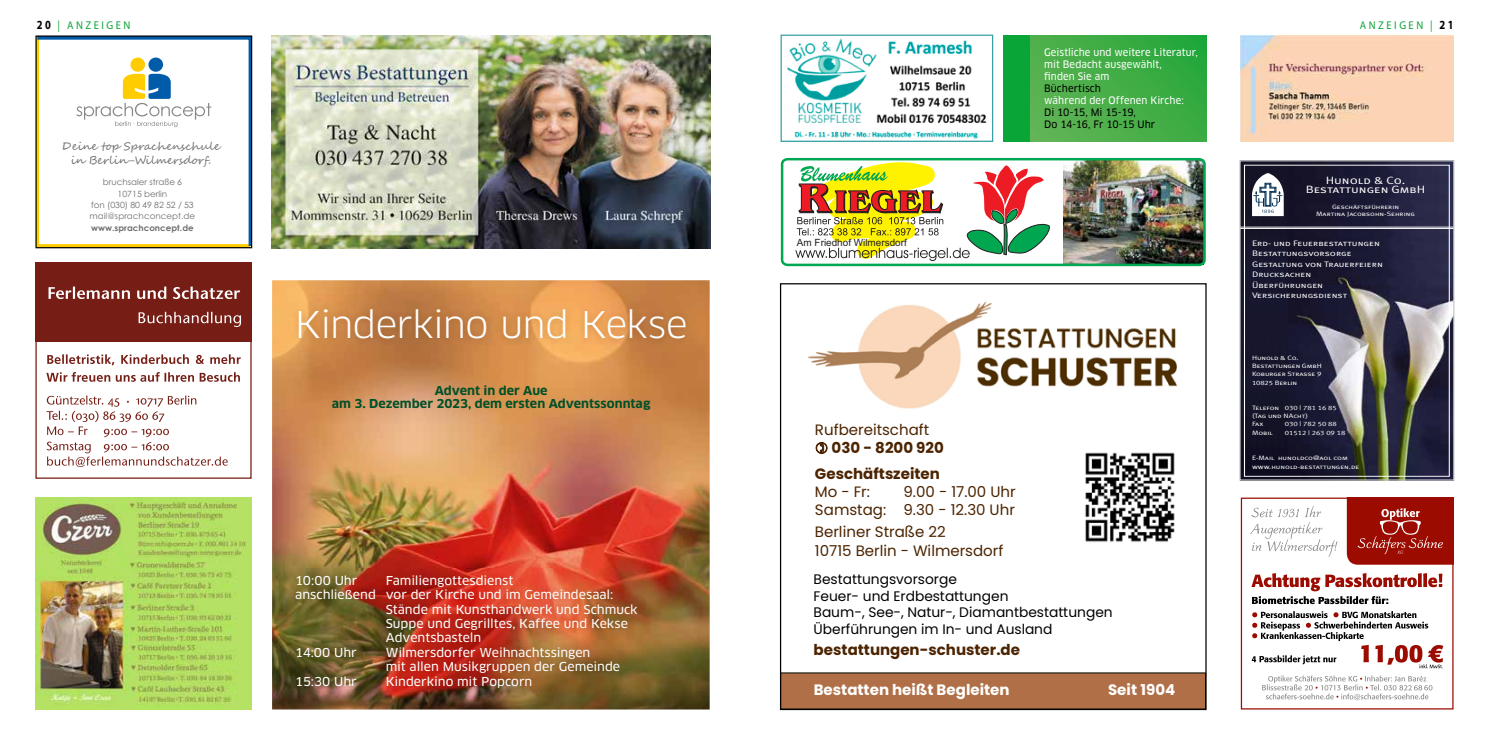
<style>
.page{position:relative;width:1489px;height:745px;background:#fff}
.page>*{position:absolute;margin:0;border:0;box-sizing:border-box;transform-origin:0 0}
.t1{font:36px "Clan OT";letter-spacing:-.02em;color:#fff;scale:1.05 1}
.t2{font:15px/18px "Poppins";color:#4c2401;text-align:right}
.t3{font:700 15px/25.5px "Poppins";color:#4c2401;text-align:right}
.t4{font:700 15px "Poppins";letter-spacing:.005em;color:#fff}
.t5{font:13.75px/16.5px "Poppins";color:#000}
.t6{font:12px/14.4px "Clan OT News";color:#fff;scale:1.05 1}
.t7{font:700 12px/13.2px "Clan OT";letter-spacing:.005em;color:#005028;text-align:center;scale:1.05 1}
.t8{font:11.25px "Myriad Pro";letter-spacing:.24em;color:#0da439;scale:.93 1}
.t9{font:11px/14px "Segoe Script";color:#6f6f6e;text-align:center}
.t10{font:10.62px/8.8px "Meta Plus Normal Caps";color:#fff;text-align:center;scale:1.27 1}
.t11{font:10px "Clan OT News";letter-spacing:.005em;color:#fff;scale:.96 1}
.t12{font:10px/12px "Clan OT News";color:#000;scale:.96 1}
.t13{font:9.88px "Arial";color:#231f20}
.t14{font:8.5px/11.2px "Century Gothic";color:#6f6f6e;text-align:center}
.t15{font:700 8.5px "Century Gothic";color:#6f6f6e}
.t16{font:8px/10.5px "Meta Plus Normal Caps";color:#fff;scale:1.27 1}
.t17{font:6.25px/8.2px "Meta Plus Normal Caps";color:#fff;scale:1.27 1}
.s1{font-weight:700;font-size:12.5px;color:#000}
</style>
<div class="page">
<img style="left:272px;top:280px;width:437px;height:429px">
<img style="left:292px;top:302px;width:400px;height:42px">
<img style="left:289px;top:568px;width:354px;height:125px">
<svg style="left:37px;top:37px;width:213px;height:209px"></svg>
<div style="left:35px;top:35px;width:217px;height:213px;border:1px solid #000"></div>
<img style="left:272px;top:35px;width:438px;height:213px">
<img style="left:35px;top:497px;width:216px;height:211px">
<svg style="left:46px;top:395px;width:182px;height:71px"></svg>
<svg style="left:46px;top:372px;width:194px;height:9px"></svg>
<svg style="left:47px;top:354px;width:194px;height:11px"></svg>
<div style="left:35px;top:262px;width:216px;height:80px;background:#761e16"></div>
<svg style="left:49px;top:286px;width:191px;height:13px"></svg>
<svg style="left:139px;top:311px;width:102px;height:16px"></svg>
<div style="left:35px;top:262px;width:216px;height:216px;border:1px solid #761e16"></div>
<img style="left:1240px;top:35px;width:212px;height:107px">
<div style="left:1003px;top:35px;width:202px;height:107px;background:#0aa537"></div>
<svg style="left:1030px;top:35px;width:175px;height:107px;background:#44ad47"></svg>
<img style="left:808px;top:301px;width:370px;height:108px">
<div style="left:780px;top:672px;width:425px;height:36px;background:#b06f47"></div>
<img style="left:1085px;top:452px;width:90px;height:90px">
<img style="left:780px;top:157px;width:426px;height:110px">
<svg style="left:795px;top:159px;width:256px;height:108px"></svg>
<div style="left:1240px;top:497px;width:213px;height:212px;border:1px solid #9c0b00"></div>
<svg style="left:1262px;top:675px;width:170px;height:24px"></svg>
<svg style="left:1346px;top:497px;width:107px;height:67px;background:#a41e14"></svg>
<svg style="left:1251px;top:611px;width:191px;height:56px"></svg>
<svg style="left:1251px;top:573px;width:191px;height:30px"></svg>
<svg style="left:1250px;top:505px;width:87px;height:51px"></svg>
<img style="left:787px;top:38px;width:200px;height:101px">
<div style="left:780px;top:35px;width:213px;height:107px;border:1px solid #39a1a3"></div>
<img style="left:1241px;top:162px;width:47px;height:316px">
<img style="left:1288px;top:257px;width:164px;height:221px">
<img style="left:1286px;top:162px;width:166px;height:95px">
<div style="left:1244px;top:165px;width:205px;height:311px;border:1px solid #fff"></div>
<svg style="left:1251px;top:173px;width:32px;height:43px"></svg>
<svg style="left:1241px;top:227px;width:211px;height:2px"></svg>
<div style="left:1239px;top:160px;width:215px;height:320px;border:1px solid #c6c6c7"></div>
<p class="t8" style="left:37px;top:18px;width:102px"><span class="s1">20</span> | ANZEIGEN</p>
<p class="t9" style="left:62px;top:139px;width:160px">Deine top Sprachenschule in Berlin-Wilmersdorf.</p>
<p class="t14" style="left:90px;top:176px;width:107px">bruchsaler straße 6<br>10715 berlin<br>fon (030) 80 49 82 52 / 53 mail@sprachconcept.de</p>
<p class="t15" style="left:91px;top:221px;width:104px">www.sprachconcept.de</p>
<h1 class="t1" style="left:295px;top:303px;width:375px">Kinderkino und Kekse</h1>
<p class="t7" style="left:332px;top:384px;width:305px">Advent in der Aue<br>am 3. Dezember 2023, dem ersten Adventssonntag</p>
<p class="t6" style="left:295px;top:572px;width:61px">10:00 Uhr</p>
<p class="t6" style="left:386px;top:572px;width:123px">Familiengottesdienst</p>
<p class="t6" style="left:295px;top:587px;width:304px">anschließend vor der Kirche und im Gemeindesaal:</p>
<p class="t6" style="left:386px;top:601px;width:241px">Stände mit Kunsthandwerk und Schmuck</p>
<p class="t6" style="left:386px;top:616px;width:232px">Suppe und Gegrilltes, Kaffee und Kekse</p>
<p class="t6" style="left:386px;top:630px;width:92px">Adventsbasteln</p>
<p class="t6" style="left:295px;top:644px;width:60px">14:00 Uhr</p>
<p class="t6" style="left:386px;top:644px;width:225px">Wilmersdorfer Weihnachtssingen<br>mit allen Musikgruppen der Gemeinde</p>
<p class="t6" style="left:295px;top:673px;width:60px">15:30 Uhr</p>
<p class="t6" style="left:386px;top:673px;width:141px">Kinderkino mit Popcorn</p>
<p class="t13" style="left:797px;top:236px;width:111px">Am Friedhof Wilmersdorf</p>
<p class="t11" style="left:1044px;top:46px;width:161px">Geistliche und weitere Literatur,</p>
<p class="t11" style="left:1044px;top:58px;width:124px">mit Bedacht ausgewählt,</p>
<p class="t11" style="left:1050px;top:71px;width:62px">nden Sie am</p>
<p class="t12" style="left:1044px;top:83px;width:60px">Büchertisch</p>
<p class="t11" style="left:1044px;top:95px;width:147px">während der Offenen Kirche:</p>
<p class="t12" style="left:1044px;top:107px;width:117px">Di 10-15, Mi 15-19,<br>Do 14-16, Fr 10-15 Uhr</p>
<p class="t2" style="left:815px;top:421px;width:116px">Rufbereitschaft</p>
<p class="t3" style="left:815px;top:435px;width:130px">030 - 8200 920<br>Geschäftszeiten</p>
<p class="t2" style="left:815px;top:482px;width:57px">Mo - Fr:</p>
<p class="t2" style="left:815px;top:482px;width:202px">9.00 - 17.00 Uhr<br>Samstag: 9.30 - 12.30 Uhr</p>
<p class="t2" style="left:815px;top:521px;width:190px;line-height:19px;text-align:left">Berliner Straße 22<br>10715 Berlin - Wilmersdorf</p>
<p class="t5" style="left:813px;top:571px;width:300px">Bestattungsvorsorge<br>Feuer- und Erdbestattungen<br>Baum-, See-, Natur-, Diamantbestattungen<br>Überführungen im In- und Ausland</p>
<p class="t3" style="left:813px;top:636px;width:208px">bestattungen-schuster.de</p>
<p class="t4" style="left:813px;top:680px;width:197px">Bestatten heißt Begleiten</p>
<p class="t4" style="left:1107px;top:680px;width:69px">Seit 1904</p>
<p class="t8" style="left:1359px;top:18px;width:102px">ANZEIGEN | <span class="s1">21</span></p>
<p class="t10" style="left:1305px;top:176px;width:96px">Hunold &amp; Co.<br>Bestattungen GmbH</p>
<p class="t17" style="left:1315px;top:204px;width:79px;line-height:6.5px;text-align:center">Geschäftsführerin<br>Martina Jacobsohn-Sehring</p>
<p class="t16" style="left:1251px;top:237px;width:105px">Erd- und Feuerbestattungen<br>Bestattungsvorsorge<br>Gestaltung von Trauerfeiern<br>Drucksachen<br>Überführungen<br>Versicherungsdienst</p>
<p class="t17" style="left:1251px;top:353px;width:56px">Hunold &amp; Co.<br>Bestattungen GmbH<br>Koburger Straße 9<br>10825 Berlin</p>
<p class="t17" style="left:1251px;top:403px;width:68px">Telefon 030 | 781 16 85 (Tag und NAcht)<br>Fax</p>
<p class="t17" style="left:1284px;top:420px;width:42px">030 | 782 50 88</p>
<p class="t17" style="left:1251px;top:428px;width:18px">Mobil</p>
<p class="t17" style="left:1284px;top:428px;width:49px">01512 | 263 09 18</p>
<p class="t17" style="left:1251px;top:453px;width:86px">E-Mail hunoldco@aol com www.hunold-bestattungen.de</p>
</div>
